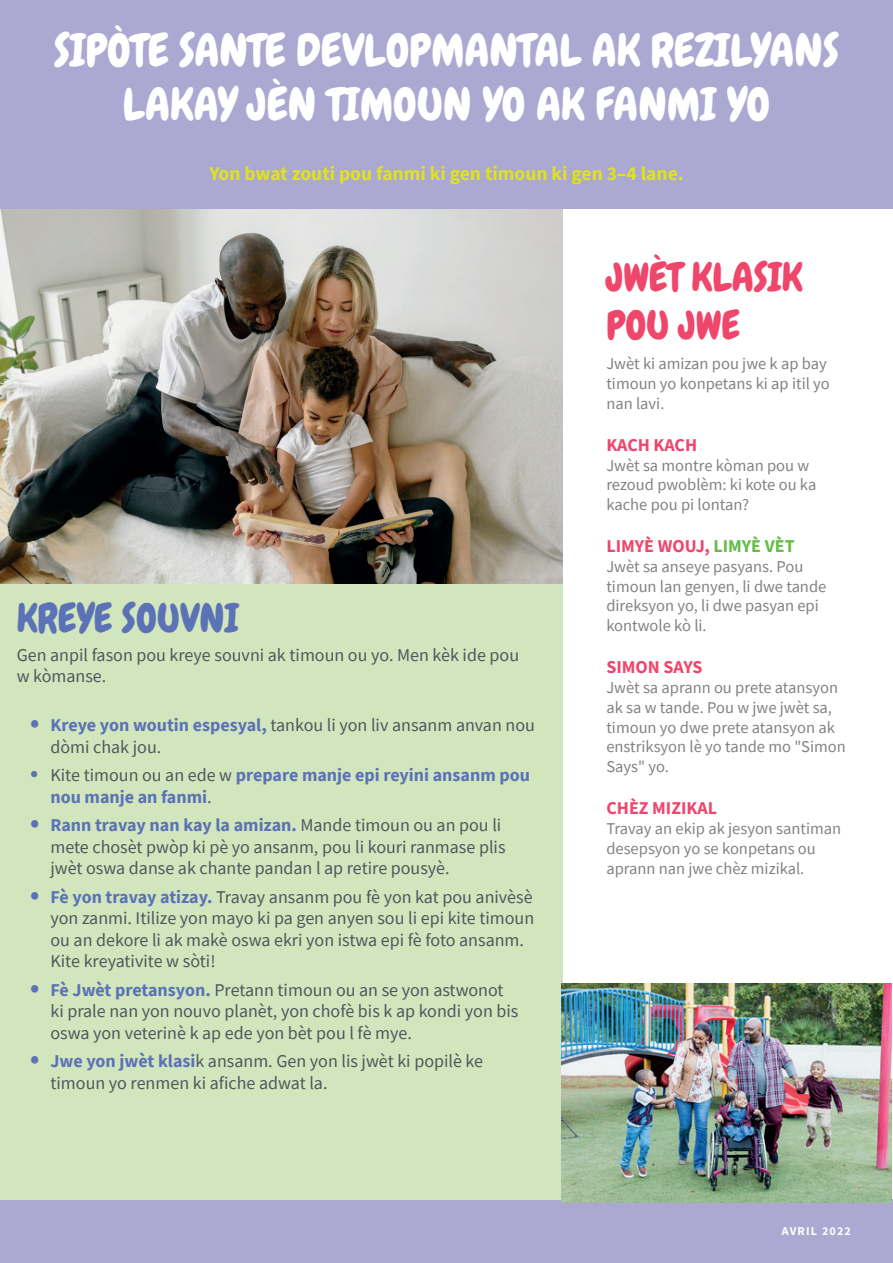
<style>
.page{position:relative;width:893px;height:1263px;background:#fff}
.page>*{position:absolute;margin:0;border:0;box-sizing:border-box;transform-origin:0 0}
.t1{font:45px/54px "Chewy";color:#fff;text-align:center}
.t2{font:39.75px/47.7px "Chewy";color:#ef466b}
.t3{font:39.75px "Chewy";color:#5b72b7}
.t4{font:700 19.5px "Source Sans Pro";color:#dfe222}
.t5{font:18px/21.6px "Source Sans Pro";color:#4d575d}
.t6{font:700 18px/21.6px "Source Sans Pro";color:#5b72b7}
.t7{font:700 18px "Source Sans Pro";color:#ef466b}
.t8{font:16.5px/19.8px "Source Sans Pro";color:#808285}
.t9{font:700 12px "Source Sans Pro";letter-spacing:.1em;color:#fff}
.s1{font-weight:700;font-size:27px;color:#5b72b7}
.s2{font-weight:700;color:#5b72b7}
.s3{font-weight:400;font-size:27px}
.s4{font-weight:400;color:#4d575d}
.s5{color:#65bc46}
</style>
<div class="page">
<img style="left:0;top:208px;width:562px;height:376px">
<div style="left:0;top:0;width:892px;height:208px;background:#aba8d2"></div>
<div style="left:0;top:1199px;width:892px;height:63px;background:#aba8d2"></div>
<div style="left:0;top:584px;width:562px;height:615px;background:#d1e6bc"></div>
<img style="left:561px;top:983px;width:330px;height:219px">
<p class="t1" style="left:54px;top:24px;width:786px">SIPÒTE SANTE DEVLOPMANTAL AK REZILYANS<br>LAKAY JÈN TIMOUN YO AK FANMI YO</p>
<p class="t4" style="left:209px;top:161px;width:476px">Yon bwat zouti pou fanmi ki gen timoun ki gen 3–4 lane.</p>
<p class="t3" style="left:17px;top:593px;width:223px">KREYE SOUVNI</p>
<p class="t5" style="left:17px;top:643px;width:504px">Gen anpil fason pou kreye souvni ak timoun ou yo. Men kèk ide pou w kòmanse.</p>
<p class="t5" style="left:50px;top:714px;width:486px;text-indent:-20px"><span class="s1">•</span> <span class="s2">Kreye yon woutin espesyal,</span> tankou li yon liv ansanm anvan nou dòmi chak jou.</p>
<p class="t6" style="left:50px;top:763px;width:481px;text-indent:-20px"><span class="s3">•</span> <span class="s4">Kite timoun ou an ede w</span> prepare manje epi reyini ansanm pou nou manje an fanmi<span class="s4">.</span></p>
<p class="t5" style="left:50px;top:814px;width:456px;text-indent:-20px"><span class="s1">•</span> <span class="s2">Rann travay nan kay la amizan.</span> Mande timoun ou an pou li mete chosèt pwòp ki pè yo ansanm, pou li kouri ranmase plis jwèt oswa danse ak chante pandan l ap retire pousyè.</p>
<p class="t5" style="left:50px;top:885px;width:485px;text-indent:-20px"><span class="s1">•</span> <span class="s2">Fè yon travay atizay.</span> Travay ansanm pou fè yon kat pou anivèsè yon zanmi. Itilize yon mayo ki pa gen anyen sou li epi kite timoun ou an dekore li ak makè oswa ekri yon istwa epi fè foto ansanm.<br>Kite kreyativite w sòti!</p>
<p class="t5" style="left:50px;top:978px;width:469px;text-indent:-20px"><span class="s1">•</span> <span class="s2">Fè Jwèt pretansyon.</span> Pretann timoun ou an se yon astwonot ki prale nan yon nouvo planèt, yon chofè bis k ap kondi yon bis oswa yon veterinè k ap ede yon bèt pou l fè mye.</p>
<p class="t5" style="left:50px;top:1050px;width:434px;text-indent:-20px"><span class="s1">•</span> <span class="s2">Jwe yon jwèt klasi</span>k ansanm. Gen yon lis jwèt ki popilè ke timoun yo renmen ki afiche adwat la.</p>
<p class="t2" style="left:606px;top:253px;width:198px">JWÈT KLASIK<br>POU JWE</p>
<p class="t8" style="left:606px;top:354px;width:225px">Jwèt ki amizan pou jwe k ap bay timoun yo konpetans ki ap itil yo nan lavi.</p>
<p class="t7" style="left:606px;top:432px;width:92px">KACH KACH</p>
<p class="t8" style="left:606px;top:455px;width:211px">Jwèt sa montre kòman pou w rezoud pwoblèm: ki kote ou ka kache pou pi lontan?</p>
<p class="t7" style="left:606px;top:534px;width:190px">LIMYÈ WOUJ, <span class="s5">LIMYÈ VÈT</span></p>
<p class="t8" style="left:606px;top:556px;width:221px">Jwèt sa anseye pasyans. Pou timoun lan genyen, li dwe tande direksyon yo, li dwe pasyan epi kontwole kò li.</p>
<p class="t7" style="left:606px;top:655px;width:98px">SIMON SAYS</p>
<p class="t8" style="left:606px;top:677px;width:241px">Jwèt sa aprann ou prete atansyon ak sa w tande. Pou w jwe jwèt sa, timoun yo dwe prete atansyon ak enstriksyon lè yo tande mo "Simon<br>Says" yo.</p>
<p class="t7" style="left:606px;top:795px;width:112px">CHÈZ MIZIKAL</p>
<p class="t8" style="left:606px;top:818px;width:236px">Travay an ekip ak jesyon santiman desepsyon yo se konpetans ou aprann nan jwe chèz mizikal.</p>
<p class="t9" style="left:781px;top:1222px;width:71px">AVRIL 2022</p>
</div>
